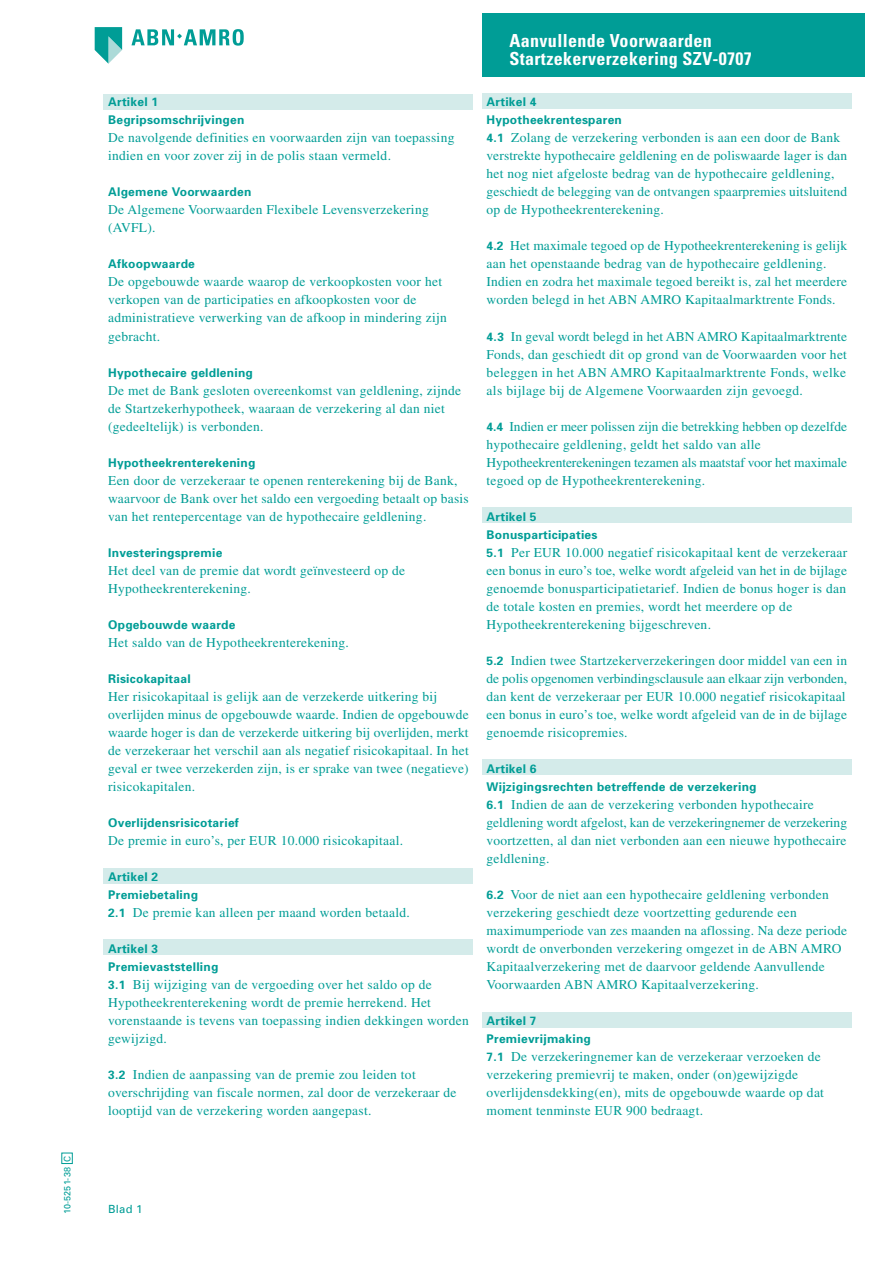
<style>
.page{position:relative;width:894px;height:1263px;background:#fff}
.page>*{position:absolute;margin:0;border:0;box-sizing:border-box;transform-origin:0 0}
.t1{font:700 condensed 18px/18px "Univers";letter-spacing:.02em;color:#fff}
.t2{font:13.5px/18px "Times";letter-spacing:.02em;color:#009d96}
.t3{font:13.5px/18px "Times";color:#009d96}
.t4{font:700 12px/18px "Univers";letter-spacing:.02em;color:#009d96}
.t5{font:11.25px "Univers";color:#009d96}
.t6{font:9px "Univers";letter-spacing:.02em;color:#009d96}
.s1{font-family:"Univers";font-weight:700;font-size:12px}
</style>
<div class="page">
<div style="left:482px;top:13px;width:382px;height:63px;background:#009d96"></div>
<div style="left:104px;top:94px;width:369px;height:15px;background:#d4ebea"></div>
<svg style="left:95px;top:27px;width:27px;height:37px"></svg>
<svg style="left:131px;top:29px;width:112px;height:17px"></svg>
<div style="left:482px;top:508px;width:369px;height:15px;background:#d4ebea"></div>
<div style="left:104px;top:868px;width:369px;height:15px;background:#d4ebea"></div>
<div style="left:482px;top:94px;width:369px;height:15px;background:#d4ebea"></div>
<div style="left:104px;top:940px;width:369px;height:15px;background:#d4ebea"></div>
<div style="left:482px;top:1012px;width:369px;height:15px;background:#d4ebea"></div>
<div style="left:482px;top:760px;width:369px;height:15px;background:#d4ebea"></div>
<p class="t6" style="left:64px;top:1214px;width:60px;rotate:-90deg">10-5251-38 C</p>
<p class="t4" style="left:108px;top:94px;width:138px">Artikel 1<br>Begripsomschrijvingen</p>
<p class="t2" style="left:108px;top:130px;width:347px">De navolgende definities en voorwaarden zijn van toepassing indien en voor zover zij in de polis staan vermeld.</p>
<p class="t4" style="left:108px;top:184px;width:145px">Algemene Voorwaarden</p>
<p class="t2" style="left:108px;top:202px;width:322px">De Algemene Voorwaarden Flexibele Levensverzekering (AVFL).</p>
<p class="t4" style="left:108px;top:256px;width:88px">Afkoopwaarde</p>
<p class="t2" style="left:108px;top:274px;width:340px">De opgebouwde waarde waarop de verkoopkosten voor het verkopen van de participaties en afkoopkosten voor de administratieve verwerking van de afkoop in mindering zijn gebracht.</p>
<p class="t4" style="left:108px;top:364px;width:146px">Hypothecaire geldlening</p>
<p class="t2" style="left:108px;top:382px;width:354px">De met de Bank gesloten overeenkomst van geldlening, zijnde de Startzekerhypotheek, waaraan de verzekering al dan niet (gedeeltelijk) is verbonden.</p>
<p class="t4" style="left:108px;top:454px;width:149px">Hypotheekrenterekening</p>
<p class="t2" style="left:108px;top:472px;width:362px">Een door de verzekeraar te openen renterekening bij de Bank, waarvoor de Bank over het saldo een vergoeding betaalt op basis van het rentepercentage van de hypothecaire geldlening.</p>
<p class="t4" style="left:108px;top:544px;width:116px">Investeringspremie</p>
<p class="t2" style="left:108px;top:562px;width:298px">Het deel van de premie dat wordt geïnvesteerd op de<br>Hypotheekrenterekening.</p>
<p class="t4" style="left:108px;top:616px;width:129px">Opgebouwde waarde</p>
<p class="t2" style="left:108px;top:634px;width:242px">Het saldo van de Hypotheekrenterekening.</p>
<p class="t4" style="left:108px;top:670px;width:84px">Risicokapitaal</p>
<p class="t2" style="left:108px;top:688px;width:362px">Her risicokapitaal is gelijk aan de verzekerde uitkering bij overlijden minus de opgebouwde waarde. Indien de opgebouwde waarde hoger is dan de verzekerde uitkering bij overlijden, merkt de verzekeraar het verschil aan als negatief risicokapitaal. In het geval er twee verzekerden zijn, is er sprake van twee (negatieve) risicokapitalen.</p>
<p class="t4" style="left:108px;top:814px;width:132px">Overlijdensrisicotarief</p>
<p class="t2" style="left:108px;top:832px;width:296px">De premie in euro’s, per EUR 10.000 risicokapitaal.</p>
<p class="t4" style="left:108px;top:868px;width:91px">Artikel 2<br>Premiebetaling</p>
<p class="t2" style="left:108px;top:904px;width:303px"><span class="s1">2.1</span> De premie kan alleen per maand worden betaald.</p>
<p class="t4" style="left:108px;top:940px;width:112px">Artikel 3<br>Premievaststelling</p>
<p class="t2" style="left:108px;top:976px;width:362px"><span class="s1">3.1</span> Bij wijziging van de vergoeding over het saldo op de Hypotheekrenterekening wordt de premie herrekend. Het vorenstaande is tevens van toepassing indien dekkingen worden gewijzigd.</p>
<p class="t2" style="left:108px;top:1066px;width:350px"><span class="s1">3.2</span> Indien de aanpassing van de premie zou leiden tot overschrijding van fiscale normen, zal door de verzekeraar de looptijd van de verzekering worden aangepast.</p>
<h1 class="t1" style="left:509px;top:33px;width:244px">Aanvullende Voorwaarden<br>Startzekerverzekering SZV-0707</h1>
<p class="t4" style="left:486px;top:94px;width:137px">Artikel 4<br>Hypotheekrentesparen</p>
<p class="t2" style="left:486px;top:130px;width:362px"><span class="s1">4.1</span> Zolang de verzekering verbonden is aan een door de Bank verstrekte hypothecaire geldlening en de poliswaarde lager is dan het nog niet afgeloste bedrag van de hypothecaire geldlening, geschiedt de belegging van de ontvangen spaarpremies uitsluitend op de Hypotheekrenterekening.</p>
<p class="t2" style="left:486px;top:238px;width:362px"><span class="s1">4.2</span> Het maximale tegoed op de Hypotheekrenterekening is gelijk aan het openstaande bedrag van de hypothecaire geldlening.<br>Indien en zodra het maximale tegoed bereikt is, zal het meerdere worden belegd in het ABN AMRO Kapitaalmarktrente Fonds.</p>
<p class="t2" style="left:486px;top:328px;width:362px;text-align:justify"><span class="s1">4.3</span> In geval wordt belegd in het ABN AMRO Kapitaalmarktrente Fonds, dan geschiedt dit op grond van de Voorwaarden voor het beleggen in het ABN AMRO Kapitaalmarktrente Fonds, welke als bijlage bij de Algemene Voorwaarden zijn gevoegd.</p>
<p class="t3" style="left:486px;top:418px;width:362px"><span class="s1">4.4</span> Indien er meer polissen zijn die betrekking hebben op dezelfde hypothecaire geldlening, geldt het saldo van alle Hypotheekrenterekeningen tezamen als maatstaf voor het maximale tegoed op de Hypotheekrenterekening.</p>
<p class="t4" style="left:486px;top:508px;width:112px">Artikel 5<br>Bonusparticipaties</p>
<p class="t2" style="left:486px;top:544px;width:362px"><span class="s1">5.1</span> Per EUR 10.000 negatief risicokapitaal kent de verzekeraar een bonus in euro’s toe, welke wordt afgeleid van het in de bijlage genoemde bonusparticipatietarief. Indien de bonus hoger is dan de totale kosten en premies, wordt het meerdere op de Hypotheekrenterekening bijgeschreven.</p>
<p class="t2" style="left:486px;top:652px;width:362px;text-align:justify"><span class="s1">5.2</span> Indien twee Startzekerverzekeringen door middel van een in de polis opgenomen verbindingsclausule aan elkaar zijn verbonden, dan kent de verzekeraar per EUR 10.000 negatief risicokapitaal een bonus in euro’s toe, welke wordt afgeleid van de in de bijlage genoemde risicopremies.</p>
<p class="t4" style="left:486px;top:760px;width:271px">Artikel 6<br>Wijzigingsrechten betreffende de verzekering</p>
<p class="t2" style="left:486px;top:796px;width:362px"><span class="s1">6.1</span> Indien de aan de verzekering verbonden hypothecaire geldlening wordt afgelost, kan de verzekeringnemer de verzekering voortzetten, al dan niet verbonden aan een nieuwe hypothecaire geldlening.</p>
<p class="t2" style="left:486px;top:886px;width:362px"><span class="s1">6.2</span> Voor de niet aan een hypothecaire geldlening verbonden verzekering geschiedt deze voortzetting gedurende een maximumperiode van zes maanden na aflossing. Na deze periode wordt de onverbonden verzekering omgezet in de ABN AMRO Kapitaalverzekering met de daarvoor geldende Aanvullende Voorwaarden ABN AMRO Kapitaalverzekering.</p>
<p class="t4" style="left:486px;top:1012px;width:106px">Artikel 7<br>Premievrijmaking</p>
<p class="t2" style="left:486px;top:1048px;width:339px"><span class="s1">7.1</span> De verzekeringnemer kan de verzekeraar verzoeken de verzekering premievrij te maken, onder (on)gewijzigde overlijdensdekking(en), mits de opgebouwde waarde op dat moment tenminste EUR 900 bedraagt.</p>
<p class="t5" style="left:108px;top:1205px;width:36px">Blad 1</p>
</div>
